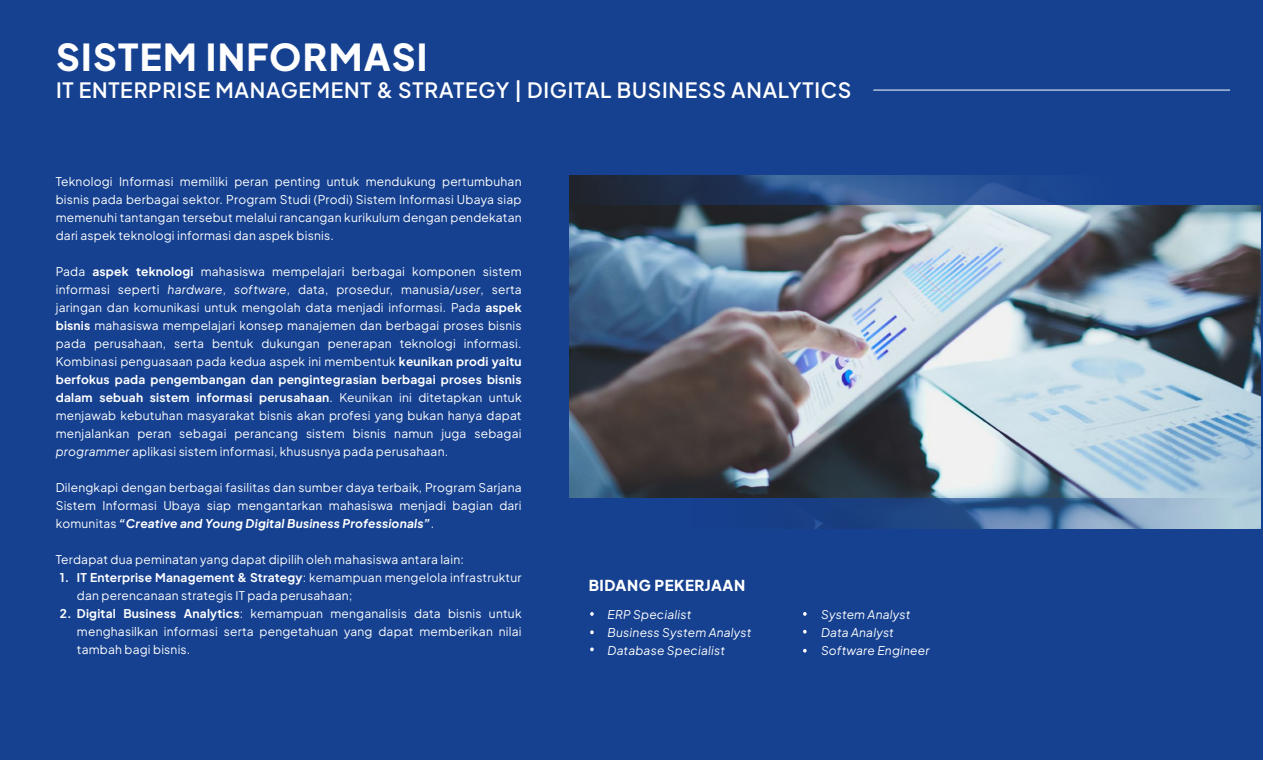
<style>
.page{position:relative;width:1263px;height:760px;background:#164190}
.page>*{position:absolute;margin:0;border:0;box-sizing:border-box;transform-origin:0 0}
.t1{font:800 36.9px "Plus Jakarta Sans";letter-spacing:.035em;color:#fff}
.t2{font:600 21px "Plus Jakarta Sans";letter-spacing:.035em;color:#fff}
.t3{font:800 15px "Plus Jakarta Sans";letter-spacing:.035em;color:#fff}
.t4{font:12px/18px "Plus Jakarta Sans";letter-spacing:.015em;color:#fff;text-align:justify}
.t5{font:italic 12px/18px "Plus Jakarta Sans";letter-spacing:.015em;color:#fff}
.s1{font-weight:700}
.s2{font-style:italic}
.s3{font-weight:700;font-style:italic}
</style>
<div class="page">
<hr style="left:873px;top:90px;width:357px;height:1px;background:#fff">
<img style="left:570px;top:204px;width:690px;height:324px">
<svg style="left:590px;top:612px;width:4px;height:4px"></svg>
<svg style="left:590px;top:630px;width:4px;height:4px"></svg>
<svg style="left:590px;top:647px;width:4px;height:4px"></svg>
<svg style="left:803px;top:612px;width:4px;height:4px"></svg>
<svg style="left:803px;top:630px;width:4px;height:3px"></svg>
<svg style="left:803px;top:649px;width:4px;height:3px"></svg>
<svg style="left:570px;top:499px;width:662px;height:30px"></svg>
<svg style="left:569px;top:175px;width:485px;height:29px;background:#284574"></svg>
<h1 class="t1" style="left:56px;top:27px;width:373px">SISTEM INFORMASI</h1>
<h2 class="t2" style="left:56px;top:73px;width:797px">IT ENTERPRISE MANAGEMENT &amp; STRATEGY | DIGITAL BUSINESS ANALYTICS</h2>
<p class="t4" style="left:56px;top:171px;width:467px">Teknologi Informasi memiliki peran penting untuk mendukung pertumbuhan bisnis pada berbagai sektor. Program Studi (Prodi) Sistem Informasi Ubaya siap memenuhi tantangan tersebut melalui rancangan kurikulum dengan pendekatan dari aspek teknologi informasi dan aspek bisnis.</p>
<p class="t4" style="left:56px;top:261px;width:467px">Pada <span class="s1">aspek teknologi</span> mahasiswa mempelajari berbagai komponen sistem informasi seperti <span class="s2">hardware</span>, <span class="s2">software</span>, data, prosedur, manusia/<span class="s2">user</span>, serta jaringan dan komunikasi untuk mengolah data menjadi informasi. Pada <span class="s1">aspek bisnis</span> mahasiswa mempelajari konsep manajemen dan berbagai proses bisnis pada perusahaan, serta bentuk dukungan penerapan teknologi informasi.<br>Kombinasi penguasaan pada kedua aspek ini membentuk <span class="s1">keunikan prodi yaitu berfokus pada pengembangan dan pengintegrasian berbagai proses bisnis dalam sebuah sistem informasi perusahaan</span>. Keunikan ini ditetapkan untuk menjawab kebutuhan masyarakat bisnis akan profesi yang bukan hanya dapat menjalankan peran sebagai perancang sistem bisnis namun juga sebagai <span class="s2">programmer</span> aplikasi sistem informasi, khususnya pada perusahaan.</p>
<p class="t4" style="left:56px;top:477px;width:467px">Dilengkapi dengan berbagai fasilitas dan sumber daya terbaik, Program Sarjana Sistem Informasi Ubaya siap mengantarkan mahasiswa menjadi bagian dari komunitas <span class="s3">“Creative and Young Digital Business Professionals”</span>.</p>
<p class="t4" style="left:56px;top:549px;width:410px">Terdapat dua peminatan yang dapat dipilih oleh mahasiswa antara lain:</p>
<p class="t4" style="left:77px;top:567px;width:446px;text-indent:-17px"><span class="s1">1. IT Enterprise Management &amp; Strategy</span>: kemampuan mengelola infrastruktur dan perencanaan strategis IT pada perusahaan;</p>
<p class="t4" style="left:77px;top:603px;width:446px;text-indent:-17px"><span class="s1">2. Digital Business Analytics</span>: kemampuan menganalisis data bisnis untuk menghasilkan informasi serta pengetahuan yang dapat memberikan nilai tambah bagi bisnis.</p>
<p class="t3" style="left:589px;top:573px;width:158px">BIDANG PEKERJAAN</p>
<p class="t5" style="left:608px;top:604px;width:145px">ERP Specialist<br>Business System Analyst<br>Database Specialist</p>
<p class="t5" style="left:821px;top:604px;width:110px">System Analyst<br>Data Analyst<br>Software Engineer</p>
</div>
